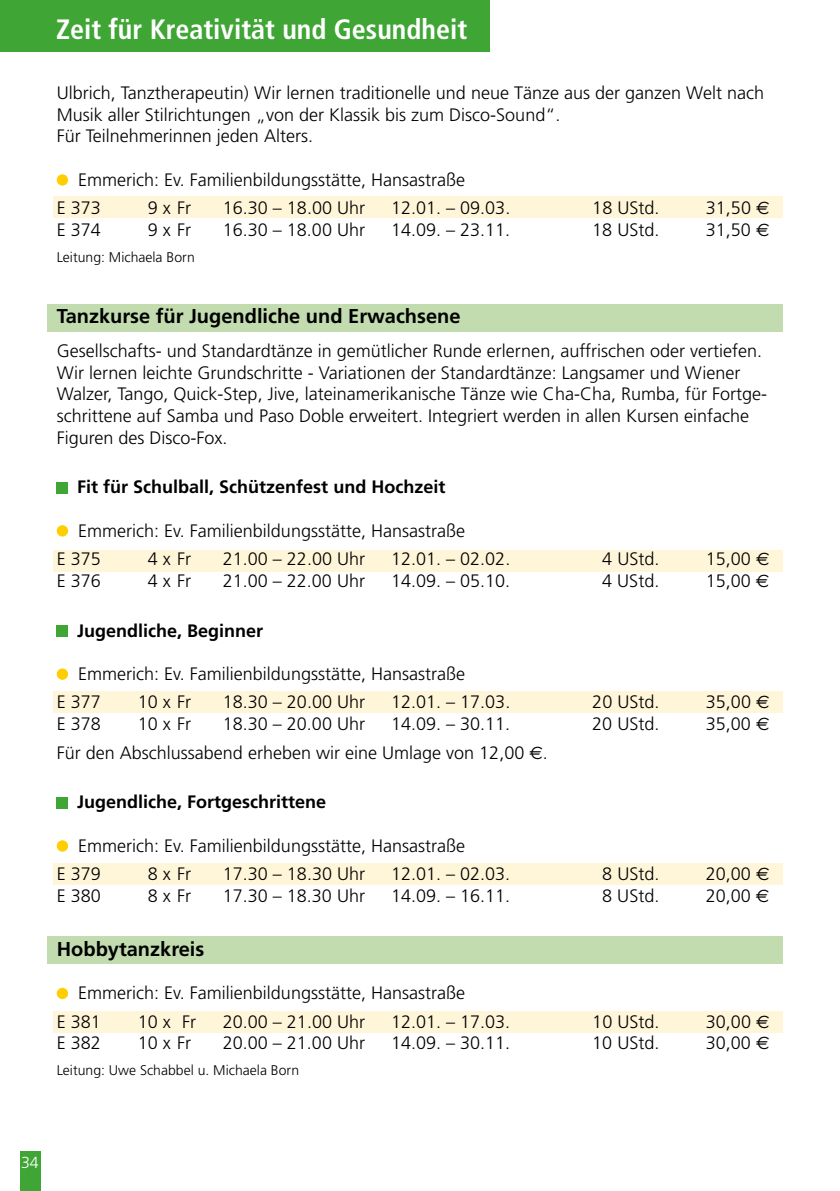
<style>
.page{position:relative;width:840px;height:1191px;background:#fff}
.page>*{position:absolute;margin:0;border:0;box-sizing:border-box;transform-origin:0 0}
.t1{font:700 condensed 28px "Frutiger";color:#fff}
.t2{font:700 20px "Frutiger";color:#000}
.t3{font:300 18px/21.6px "Frutiger";color:#000}
.t4{font:700 18px "Frutiger";color:#000}
.t5{font:300 16px "Frutiger";color:#fff}
.t6{font:300 14px "Frutiger";color:#000}
.s1{font-family:"Euro Sans";font-weight:400}
</style>
<div class="page">
<div style="left:20px;top:1151px;width:20px;height:40px;background:#3fa535"></div>
<div style="left:0;top:0;width:489px;height:51px;background:#3fa535"></div>
<div style="left:53px;top:550px;width:729px;height:21px;background:#fff5d8"></div>
<div style="left:53px;top:197px;width:729px;height:21px;background:#fff5d8"></div>
<div style="left:53px;top:692px;width:729px;height:21px;background:#fff5d8"></div>
<div style="left:53px;top:863px;width:729px;height:21px;background:#fff5d8"></div>
<div style="left:48px;top:935px;width:734px;height:28px;background:#c2dbaf"></div>
<div style="left:53px;top:1011px;width:729px;height:21px;background:#fff5d8"></div>
<div style="left:48px;top:304px;width:734px;height:28px;background:#c2dbaf"></div>
<div style="left:57px;top:174px;width:11px;height:12px;background:#ffce00;border-radius:50%"></div>
<div style="left:57px;top:482px;width:11px;height:11px;background:#3fa535"></div>
<div style="left:57px;top:525px;width:11px;height:11px;background:#ffce00;border-radius:50%"></div>
<div style="left:57px;top:625px;width:11px;height:11px;background:#3fa535"></div>
<div style="left:57px;top:668px;width:11px;height:12px;background:#ffce00;border-radius:50%"></div>
<div style="left:57px;top:797px;width:11px;height:11px;background:#3fa535"></div>
<div style="left:57px;top:840px;width:11px;height:11px;background:#ffce00;border-radius:50%"></div>
<div style="left:57px;top:987px;width:11px;height:12px;background:#ffce00;border-radius:50%"></div>
<h1 class="t1" style="left:56px;top:12px;width:412px">Zeit für Kreativität und Gesundheit</h1>
<p class="t3" style="left:57px;top:82px;width:708px">Ulbrich, Tanztherapeutin) Wir lernen traditionelle und neue Tänze aus der ganzen Welt nach<br>Musik aller Stilrichtungen „von der Klassik bis zum Disco-Sound“.<br>Für Teilnehmerinnen jeden Alters.</p>
<p class="t3" style="left:57px;top:165px;width:410px;line-height:28.6px;text-indent:21px">Emmerich: Ev. Familienbildungsstätte, Hansastraße<br>E 373</p>
<p class="t3" style="left:148px;top:197px;width:45px">9 x Fr</p>
<p class="t3" style="left:223px;top:197px;width:144px">16.30 – 18.00 Uhr</p>
<p class="t3" style="left:391px;top:197px;width:121px">12.01. – 09.03.</p>
<p class="t3" style="left:592px;top:197px;width:69px">18 UStd.</p>
<p class="t3" style="left:705px;top:197px;width:65px">31,50 <span class="s1">E</span></p>
<p class="t3" style="left:57px;top:219px;width:46px">E 374</p>
<p class="t3" style="left:148px;top:219px;width:45px">9 x Fr</p>
<p class="t3" style="left:223px;top:219px;width:144px">16.30 – 18.00 Uhr</p>
<p class="t3" style="left:391px;top:219px;width:121px">14.09. – 23.11.</p>
<p class="t3" style="left:592px;top:219px;width:69px">18 UStd.</p>
<p class="t3" style="left:705px;top:219px;width:65px">31,50 <span class="s1">E</span></p>
<p class="t6" style="left:57px;top:249px;width:139px">Leitung: Michaela Born</p>
<p class="t2" style="left:57px;top:305px;width:405px">Tanzkurse für Jugendliche und Erwachsene</p>
<p class="t3" style="left:57px;top:340px;width:711px">Gesellschafts- und Standardtänze in gemütlicher Runde erlernen, auffrischen oder vertiefen.<br>Wir lernen leichte Grundschritte - Variationen der Standardtänze: Langsamer und Wiener Walzer, Tango, Quick-Step, Jive, lateinamerikanische Tänze wie Cha-Cha, Rumba, für Fortge&shy;schrittene auf Samba und Paso Doble erweitert. Integriert werden in allen Kursen einfache Figuren des Disco-Fox.</p>
<p class="t4" style="left:77px;top:476px;width:370px">Fit für Schulball, Schützenfest und Hochzeit</p>
<p class="t3" style="left:57px;top:516px;width:410px;line-height:28.6px;text-indent:21px">Emmerich: Ev. Familienbildungsstätte, Hansastraße<br>E 375</p>
<p class="t3" style="left:148px;top:548px;width:45px">4 x Fr</p>
<p class="t3" style="left:223px;top:548px;width:144px">21.00 – 22.00 Uhr</p>
<p class="t3" style="left:391px;top:548px;width:121px">12.01. – 02.02.</p>
<p class="t3" style="left:602px;top:548px;width:59px">4 UStd.</p>
<p class="t3" style="left:705px;top:548px;width:65px">15,00 <span class="s1">E</span></p>
<p class="t3" style="left:57px;top:570px;width:46px">E 376</p>
<p class="t3" style="left:148px;top:570px;width:45px">4 x Fr</p>
<p class="t3" style="left:223px;top:570px;width:144px">21.00 – 22.00 Uhr</p>
<p class="t3" style="left:391px;top:570px;width:121px">14.09. – 05.10.</p>
<p class="t3" style="left:602px;top:570px;width:59px">4 UStd.</p>
<p class="t3" style="left:705px;top:570px;width:65px">15,00 <span class="s1">E</span></p>
<p class="t4" style="left:77px;top:620px;width:188px">Jugendliche, Beginner</p>
<p class="t3" style="left:57px;top:659px;width:410px;line-height:28.6px;text-indent:21px">Emmerich: Ev. Familienbildungsstätte, Hansastraße<br>E 377</p>
<p class="t3" style="left:138px;top:691px;width:55px">10 x Fr</p>
<p class="t3" style="left:223px;top:691px;width:144px">18.30 – 20.00 Uhr</p>
<p class="t3" style="left:391px;top:691px;width:121px">12.01. – 17.03.</p>
<p class="t3" style="left:592px;top:691px;width:69px">20 UStd.</p>
<p class="t3" style="left:705px;top:691px;width:65px">35,00 <span class="s1">E</span></p>
<p class="t3" style="left:57px;top:713px;width:46px">E 378</p>
<p class="t3" style="left:138px;top:713px;width:55px">10 x Fr</p>
<p class="t3" style="left:223px;top:713px;width:144px">18.30 – 20.00 Uhr</p>
<p class="t3" style="left:391px;top:713px;width:121px">14.09. – 30.11.</p>
<p class="t3" style="left:592px;top:713px;width:69px">20 UStd.</p>
<p class="t3" style="left:705px;top:713px;width:65px">35,00 <span class="s1">E</span></p>
<p class="t3" style="left:57px;top:741px;width:492px">Für den Abschlussabend erheben wir eine Umlage von 12,00 <span class="s1">E</span>.</p>
<p class="t4" style="left:77px;top:791px;width:251px">Jugendliche, Fortgeschrittene</p>
<p class="t3" style="left:57px;top:831px;width:410px;line-height:28.6px;text-indent:21px">Emmerich: Ev. Familienbildungsstätte, Hansastraße<br>E 379</p>
<p class="t3" style="left:148px;top:863px;width:45px">8 x Fr</p>
<p class="t3" style="left:223px;top:863px;width:144px">17.30 – 18.30 Uhr</p>
<p class="t3" style="left:391px;top:863px;width:121px">12.01. – 02.03.</p>
<p class="t3" style="left:602px;top:863px;width:59px">8 UStd.</p>
<p class="t3" style="left:705px;top:863px;width:65px">20,00 <span class="s1">E</span></p>
<p class="t3" style="left:57px;top:885px;width:46px">E 380</p>
<p class="t3" style="left:148px;top:885px;width:45px">8 x Fr</p>
<p class="t3" style="left:223px;top:885px;width:144px">17.30 – 18.30 Uhr</p>
<p class="t3" style="left:391px;top:885px;width:121px">14.09. – 16.11.</p>
<p class="t3" style="left:602px;top:885px;width:59px">8 UStd.</p>
<p class="t3" style="left:705px;top:885px;width:65px">20,00 <span class="s1">E</span></p>
<p class="t2" style="left:57px;top:937px;width:149px">Hobbytanzkreis</p>
<p class="t3" style="left:57px;top:978px;width:410px;line-height:28.6px;text-indent:21px">Emmerich: Ev. Familienbildungsstätte, Hansastraße<br>E 381</p>
<p class="t3" style="left:138px;top:1010px;width:60px">10 x Fr</p>
<p class="t3" style="left:223px;top:1010px;width:144px">20.00 – 21.00 Uhr</p>
<p class="t3" style="left:391px;top:1010px;width:121px">12.01. – 17.03.</p>
<p class="t3" style="left:592px;top:1010px;width:69px">10 UStd.</p>
<p class="t3" style="left:705px;top:1010px;width:65px">30,00 <span class="s1">E</span></p>
<p class="t3" style="left:57px;top:1032px;width:46px">E 382</p>
<p class="t3" style="left:138px;top:1032px;width:55px">10 x Fr</p>
<p class="t3" style="left:223px;top:1032px;width:144px">20.00 – 21.00 Uhr</p>
<p class="t3" style="left:391px;top:1032px;width:121px">14.09. – 30.11.</p>
<p class="t3" style="left:592px;top:1032px;width:69px">10 UStd.</p>
<p class="t3" style="left:705px;top:1032px;width:65px">30,00 <span class="s1">E</span></p>
<p class="t6" style="left:57px;top:1062px;width:244px">Leitung: Uwe Schabbel u. Michaela Born</p>
<p class="t5" style="left:21px;top:1153px;width:19px">34</p>
</div>
